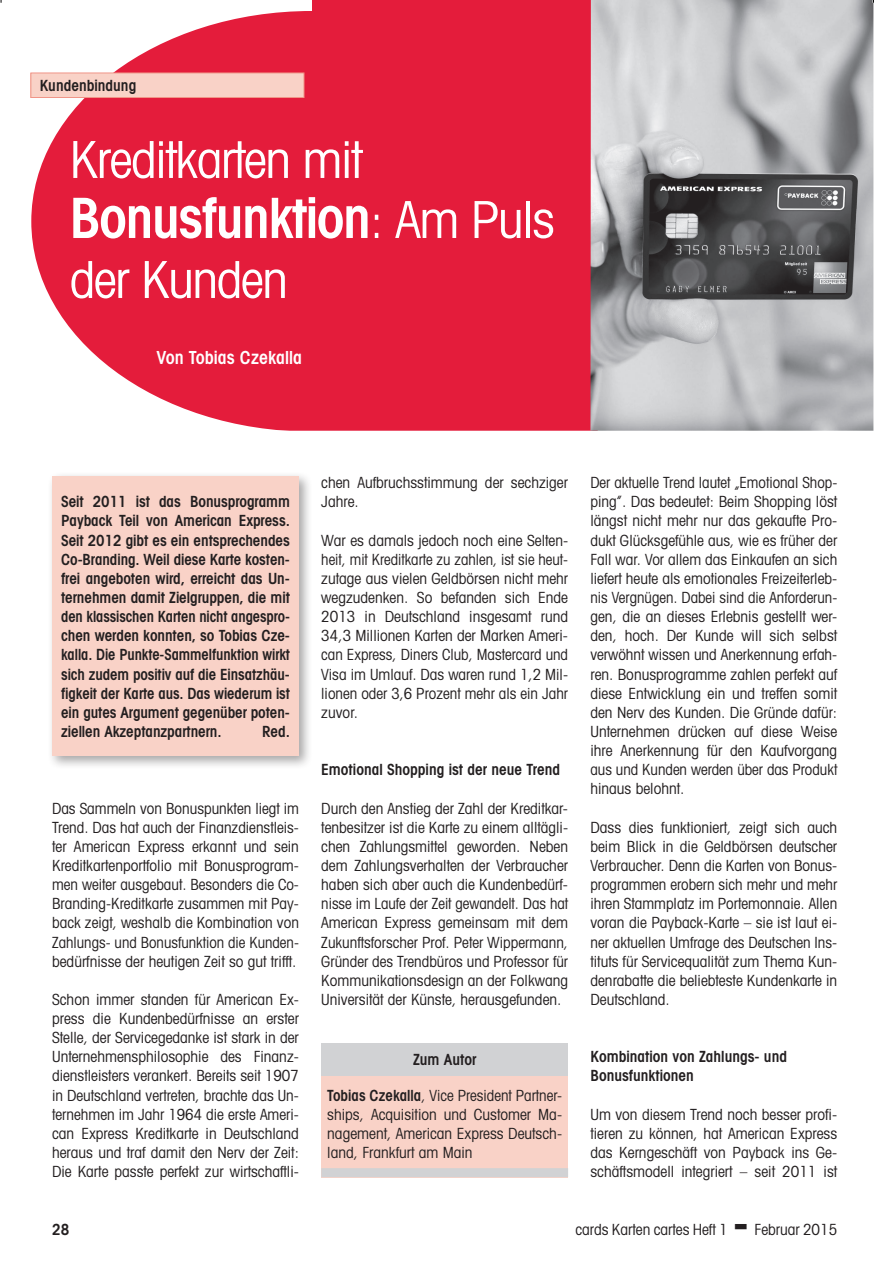
<style>
.page{position:relative;width:877px;height:1279px;background:#fff}
.page>*{position:absolute;margin:0;border:0;box-sizing:border-box;transform-origin:0 0}
.t1{font:600 condensed 55.5px "Avant Garde";letter-spacing:-.025em;color:#fff}
.t2{font:condensed 51px "Avant Garde";letter-spacing:-.025em;color:#fff}
.t3{font:600 condensed 18px "Avant Garde";color:#fff}
.t4{font:condensed 15.3px/19.2px "Avant Garde";color:#231f20;text-align:justify}
.t5{font:600 condensed 15.3px/19.2px "Avant Garde";color:#231f20;text-align:justify}
.s1{font-weight:400;font-size:51px}
.s2{font-weight:600}
</style>
<div class="page">
<svg style="left:31px;top:11px;width:559px;height:420px;background:#e63550"></svg>
<div style="left:312px;top:0;width:285px;height:11px;background:#e41c3b"></div>
<div style="left:47px;top:471px;width:265px;height:299px;background:#231f20;opacity:.4"></div>
<div style="left:52px;top:476px;width:247px;height:280px;background:#f9d2c7"></div>
<div style="left:321px;top:1071px;width:247px;height:106px;background:#f9d2c7"></div>
<div style="left:321px;top:1043px;width:247px;height:32px;background:#d1d2d4"></div>
<div style="left:321px;top:1168px;width:247px;height:9px;background:#d1d2d4"></div>
<img style="left:590px;top:0;width:283px;height:431px">
<div style="left:31px;top:73px;width:273px;height:24px;background:#f9d2c7"></div>
<div style="left:30px;top:73px;width:274px;height:25px;border:1px solid #f09588"></div>
<p class="t5" style="left:40px;top:76px;width:98px">Kundenbindung</p>
<h2 class="t2" style="left:70px;top:128px;width:294px">Kreditkarten mit</h2>
<h1 class="t1" style="left:70px;top:184px;width:486px">Bonusfunktion<span class="s1">: Am Puls</span></h1>
<h2 class="t2" style="left:70px;top:248px;width:220px">der Kunden</h2>
<p class="t3" style="left:156px;top:346px;width:147px">Von Tobias Czekalla</p>
<p class="t5" style="left:61px;top:492px;width:230px">Seit 2011 ist das Bonusprogramm Payback Teil von American Express.<br>Seit 2012 gibt es ein entsprechendes Co-Branding. Weil diese Karte kosten&shy;frei angeboten wird, erreicht das Un&shy;ternehmen damit Zielgruppen, die mit den klassischen Karten nicht angespro&shy;chen werden konnten, so Tobias Cze&shy;kalla. Die Punkte-Sammelfunktion wirkt sich zudem positiv auf die Einsatzhäu&shy;figkeit der Karte aus. Das wiederum ist ein gutes Argument gegenüber poten&shy;ziellen Akzeptanzpartnern.</p>
<p class="t5" style="left:262px;top:721px;width:29px">Red.</p>
<p class="t4" style="left:52px;top:798px;width:248px">Das Sammeln von Bonuspunkten liegt im Trend. Das hat auch der Finanzdienstleis&shy;ter American Express erkannt und sein Kreditkartenportfolio mit Bonusprogram&shy;men weiter ausgebaut. Besonders die Co-Branding-Kreditkarte zusammen mit Pay&shy;back zeigt, weshalb die Kombination von Zahlungs- und Bonusfunktion die Kunden&shy;bedürfnisse der heutigen Zeit so gut trifft.</p>
<p class="t4" style="left:52px;top:989px;width:248px">Schon immer standen für American Ex&shy;press die Kundenbedürfnisse an erster Stelle, der Servicegedanke ist stark in der Unternehmensphilosophie des Finanz&shy;dienstleisters verankert. Bereits seit 1907 in Deutschland vertreten, brachte das Un&shy;ternehmen im Jahr 1964 die erste Ameri&shy;can Express Kreditkarte in Deutschland heraus und traf damit den Nerv der Zeit:<br>Die Karte passte perfekt zur wirtschaftli-</p>
<p class="t4" style="left:321px;top:473px;width:248px">chen Aufbruchsstimmung der sechziger<br>Jahre.</p>
<p class="t4" style="left:321px;top:530px;width:248px">War es damals jedoch noch eine Selten&shy;heit, mit Kreditkarte zu zahlen, ist sie heut&shy;zutage aus vielen Geldbörsen nicht mehr wegzudenken. So befanden sich Ende 2013 in Deutschland insgesamt rund 34,3 Millionen Karten der Marken Ameri&shy;can Express, Diners Club, Mastercard und Visa im Umlauf. Das waren rund 1,2 Mil&shy;lionen oder 3,6 Prozent mehr als ein Jahr zuvor.</p>
<p class="t5" style="left:321px;top:760px;width:240px">Emotional Shopping ist der neue Trend</p>
<p class="t4" style="left:321px;top:798px;width:248px">Durch den Anstieg der Zahl der Kreditkar&shy;tenbesitzer ist die Karte zu einem alltägli&shy;chen Zahlungsmittel geworden. Neben dem Zahlungsverhalten der Verbraucher haben sich aber auch die Kundenbedürf&shy;nisse im Laufe der Zeit gewandelt. Das hat American Express gemeinsam mit dem Zukunftsforscher Prof. Peter Wippermann, Gründer des Trendbüros und Professor für Kommunikationsdesign an der Folkwang Universität der Künste, herausgefunden.</p>
<p class="t5" style="left:413px;top:1050px;width:65px">Zum Autor</p>
<p class="t4" style="left:327px;top:1085px;width:236px"><span class="s2">Tobias Czekalla</span>, Vice President Partner&shy;ships, Acquisition und Customer Ma&shy;nagement, American Express Deutsch&shy;land, Frankfurt am Main</p>
<p class="t4" style="left:590px;top:473px;width:248px">Der aktuelle Trend lautet „Emotional Shop&shy;ping”. Das bedeutet: Beim Shopping löst längst nicht mehr nur das gekaufte Pro&shy;dukt Glücksgefühle aus, wie es früher der Fall war. Vor allem das Einkaufen an sich liefert heute als emotionales Freizeiterleb&shy;nis Vergnügen. Dabei sind die Anforderun&shy;gen, die an dieses Erlebnis gestellt wer&shy;den, hoch. Der Kunde will sich selbst verwöhnt wissen und Anerkennung erfah&shy;ren. Bonusprogramme zahlen perfekt auf diese Entwicklung ein und treffen somit den Nerv des Kunden. Die Gründe dafür:<br>Unternehmen drücken auf diese Weise ihre Anerkennung für den Kaufvorgang aus und Kunden werden über das Produkt hinaus belohnt.</p>
<p class="t4" style="left:590px;top:817px;width:248px">Dass dies funktioniert, zeigt sich auch beim Blick in die Geldbörsen deutscher Verbraucher. Denn die Karten von Bonus&shy;programmen erobern sich mehr und mehr ihren Stammplatz im Portemonnaie. Allen voran die Payback-Karte – sie ist laut ei&shy;ner aktuellen Umfrage des Deutschen Ins&shy;tituts für Servicequalität zum Thema Kun&shy;denrabatte die beliebteste Kundenkarte in Deutschland.</p>
<p class="t5" style="left:590px;top:1047px;width:198px">Kombination von Zahlungs- und<br>Bonusfunktionen</p>
<p class="t4" style="left:590px;top:1104px;width:248px">Um von diesem Trend noch besser profi&shy;tieren zu können, hat American Express das Kerngeschäft von Payback ins Ge&shy;schäftsmodell integriert – seit 2011 ist</p>
<p class="t5" style="left:52px;top:1219px;width:19px">28</p>
<p class="t4" style="left:575px;top:1219px;width:153px">cards Karten cartes Heft 1</p>
<p class="t4" style="left:754px;top:1219px;width:84px">Februar 2015</p>
</div>
